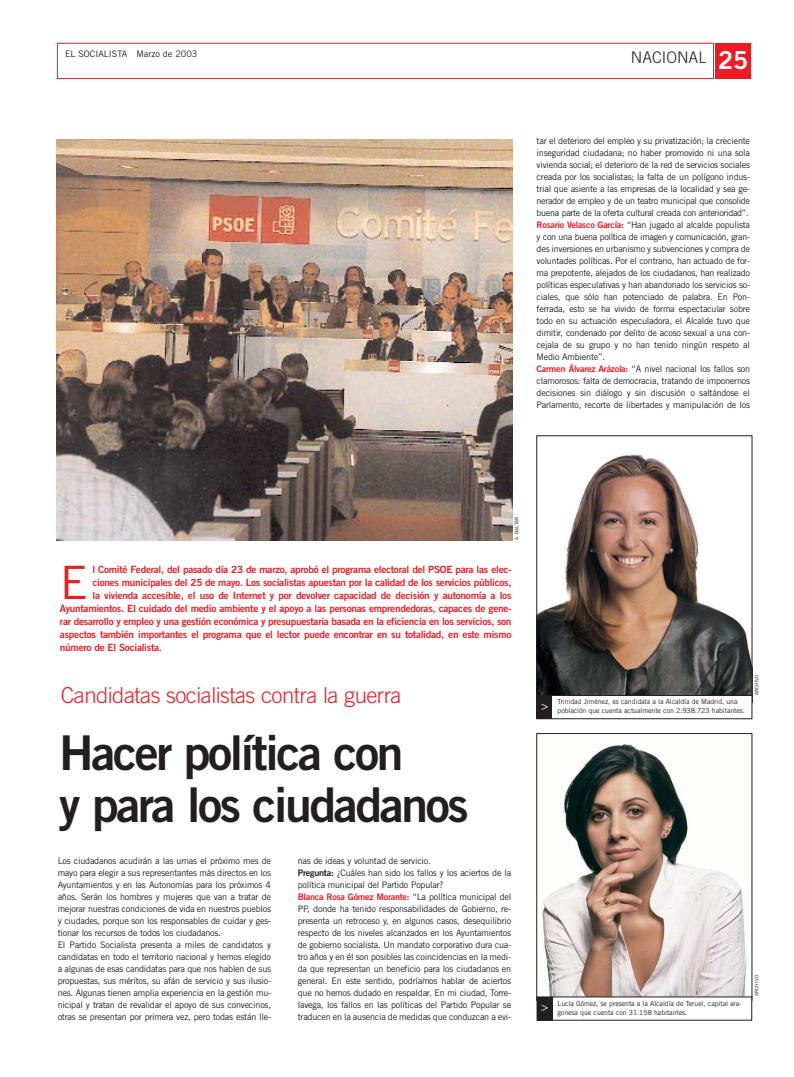
<style>
.page{position:relative;width:794px;height:1077px;background:#fff}
.page>*{position:absolute;margin:0;border:0;box-sizing:border-box;transform-origin:0 0}
.t1{font:48px/52px "Trade Gothic Bold Two";letter-spacing:-.05em;color:#231f20}
.t2{font:46px "Trade Gothic";color:#ed1c24}
.t3{font:300 22px "Trade Gothic";letter-spacing:-.02em;color:#ed1c24}
.t4{font:300 16px "Trade Gothic";color:#231f20}
.t5{font:10px "Trade Gothic Bold Two";letter-spacing:-.025em;color:#ed1c24}
.t6{font:9px/12px "Trade Gothic";letter-spacing:-.025em;color:#231f20}
.t7{font:9px "Trade Gothic Bold Two";letter-spacing:-.025em;color:#ed1c24}
.t8{font:9px "Trade Gothic";color:#231f20}
.t9{font:7px/9px "Trade Gothic";letter-spacing:-.01em;color:#231f20}
.t10{font:5px "Trade Gothic";color:#231f20}
.s1{font-family:"Trade Gothic Bold Two";font-weight:400;font-size:24.8px;color:#fff}
.s2{font-family:"Trade Gothic Bold Two";color:#ed1c24}
.s3{font-family:"Trade Gothic Bold Two"}
.s4{font-family:"Trade Gothic";color:#231f20}
.s5{font-size:12px;color:#fff}
</style>
<div class="page">
<img style="left:57px;top:139px;width:455px;height:401px">
<div style="left:57px;top:43px;width:657px;height:36px;border:1px solid #ed1c24"></div>
<div style="left:715px;top:43px;width:36px;height:36px;background:#ed1c24"></div>
<img style="left:539px;top:454px;width:211px;height:241px">
<div style="left:537px;top:436px;width:215px;height:267px;border:1px solid #231f20"></div>
<img style="left:539px;top:744px;width:211px;height:253px">
<div style="left:537px;top:695px;width:215px;height:24px;background:#fff"></div>
<div style="left:537px;top:695px;width:215px;height:24px;border:1px solid #231f20"></div>
<div style="left:537px;top:695px;width:15px;height:24px;background:#231f20"></div>
<div style="left:537px;top:997px;width:15px;height:23px;background:#231f20"></div>
<p class="t8" style="left:65px;top:51px;width:134px">EL SOCIALISTA Marzo de 2003</p>
<h3 class="t4" style="left:631px;top:51px;width:119px">NACIONAL <span class="s1">25</span></h3>
<p class="t6" style="left:537px;top:136px;width:215px">tar el deterioro del empleo y su privatización; la creciente inseguridad ciudadana; no haber promovido ni una sola vivienda social; el deterioro de la red de servicios sociales creada por los socialistas; la falta de un polígono indus&shy;trial que asiente a las empresas de la localidad y sea ge&shy;nerador de empleo y de un teatro municipal que consolide buena parte de la oferta cultural creada con anterioridad”.<br><span class="s2">Rosario Velasco García:</span> “Han jugado al alcalde populista y con una buena política de imagen y comunicación, gran&shy;des inversiones en urbanismo y subvenciones y compra de voluntades políticas. Por el contrario, han actuado de for&shy;ma prepotente, alejados de los ciudadanos, han realizado políticas especulativas y han abandonado los servicios so&shy;ciales, que sólo han potenciado de palabra. En Pon&shy;ferrada, esto se ha vivido de forma espectacular sobre todo en su actuación especuladora, el Alcalde tuvo que dimitir, condenado por delito de acoso sexual a una con&shy;cejala de su grupo y no han tenido ningún respeto al Medio Ambiente”.<br><span class="s2">Carmen Álvarez Arázola:</span> “A nivel nacional los fallos son clamorosos: falta de democracia, tratando de imponernos decisiones sin diálogo y sin discusión o saltándose el Parlamento, recorte de libertades y manipulación de los</p>
<p class="t10" style="left:515px;top:540px;width:25px;rotate:-90deg">A. BALTAR</p>
<h2 class="t2" style="left:60px;top:566px;width:30px">E</h2>
<p class="t5" style="left:92px;top:566px;width:421px">l Comité Federal, del pasado día 23 de marzo, aprobó el programa electoral del PSOE para las elec-</p>
<p class="t5" style="left:92px;top:579px;width:421px">ciones municipales del 25 de mayo. Los socialistas apuestan por la calidad de los servicios públicos,</p>
<p class="t5" style="left:92px;top:592px;width:421px">la vivienda accesible, el uso de Internet y por devolver capacidad de decisión y autonomía a los</p>
<p class="t5" style="left:60px;top:605px;width:453px">Ayuntamientos. El cuidado del medio ambiente y el apoyo a las personas emprendedoras, capaces de gene-</p>
<p class="t5" style="left:60px;top:618px;width:453px">rar desarrollo y empleo y una gestión económica y presupuestaria basada en la eficiencia en los servicios, son</p>
<p class="t5" style="left:60px;top:631px;width:453px">aspectos también importantes el programa que el lector puede encontrar en su totalidad, en este mismo</p>
<p class="t5" style="left:60px;top:644px;width:103px">número de El Socialista.</p>
<h3 class="t3" style="left:61px;top:687px;width:342px">Candidatas socialistas contra la guerra</h3>
<h1 class="t1" style="left:59px;top:731px;width:411px">Hacer política con<br>y para los ciudadanos</h1>
<p class="t6" style="left:58px;top:856px;width:215px">Los ciudadanos acudirán a las urnas el próximo mes de mayo para elegir a sus representantes más directos en los Ayuntamientos y en las Autonomías para los próximos 4 años. Serán los hombres y mujeres que van a tratar de mejorar nuestras condiciones de vida en nuestros pueblos y ciudades, porque son los responsables de cuidar y ges&shy;tionar los recursos de todos los ciudadanos.<br>El Partido Socialista presenta a miles de candidatos y candidatas en todo el territorio nacional y hemos elegido a algunas de esas candidatas para que nos hablen de sus propuestas, sus méritos, su afán de servicio y sus ilusio&shy;nes. Algunas tienen amplia experiencia en la gestión mu&shy;nicipal y tratan de revalidar el apoyo de sus convecinos, otras se presentan por primera vez, pero todas están lle-</p>
<p class="t6" style="left:298px;top:856px;width:215px">nas de ideas y voluntad de servicio.<br><span class="s3">Pregunta:</span> ¿Cuáles han sido los fallos y los aciertos de la política municipal del Partido Popular?</p>
<p class="t7" style="left:298px;top:894px;width:215px">Blanca Rosa Gómez Morante: <span class="s4">“La política municipal del</span></p>
<p class="t6" style="left:298px;top:904px;width:215px;text-align:justify">PP, donde ha tenido responsabilidades de Gobierno, re&shy;presenta un retroceso y, en algunos casos, desequilibrio respecto de los niveles alcanzados en los Ayuntamientos de gobierno socialista. Un mandato corporativo dura cua&shy;tro años y en él son posibles las coincidencias en la medi&shy;da que representan un beneficio para los ciudadanos en general. En este sentido, podríamos hablar de aciertos que no hemos dudado en respaldar. En mi ciudad, Torre&shy;lavega, los fallos en las políticas del Partido Popular se traducen en la ausencia de medidas que conduzcan a evi-</p>
<p class="t9" style="left:558px;top:698px;width:189px;text-indent:-16px"><span class="s5">&gt;</span> Trinidad Jiménez, es candidata a la Alcaldía de Madrid, una población que cuenta actualmente con 2.938.723 habitantes.</p>
<p class="t10" style="left:755px;top:695px;width:22px;rotate:-90deg">ARCHIVO</p>
<p class="t9" style="left:558px;top:1000px;width:186px;text-indent:-16px"><span class="s5">&gt;</span> Lucía Gómez, se presenta a la Alcaldía de Teruel, capital ara&shy;gonesa que cuenta con 31.158 habitantes.</p>
<p class="t10" style="left:755px;top:996px;width:22px;rotate:-90deg">ARCHIVO</p>
</div>
